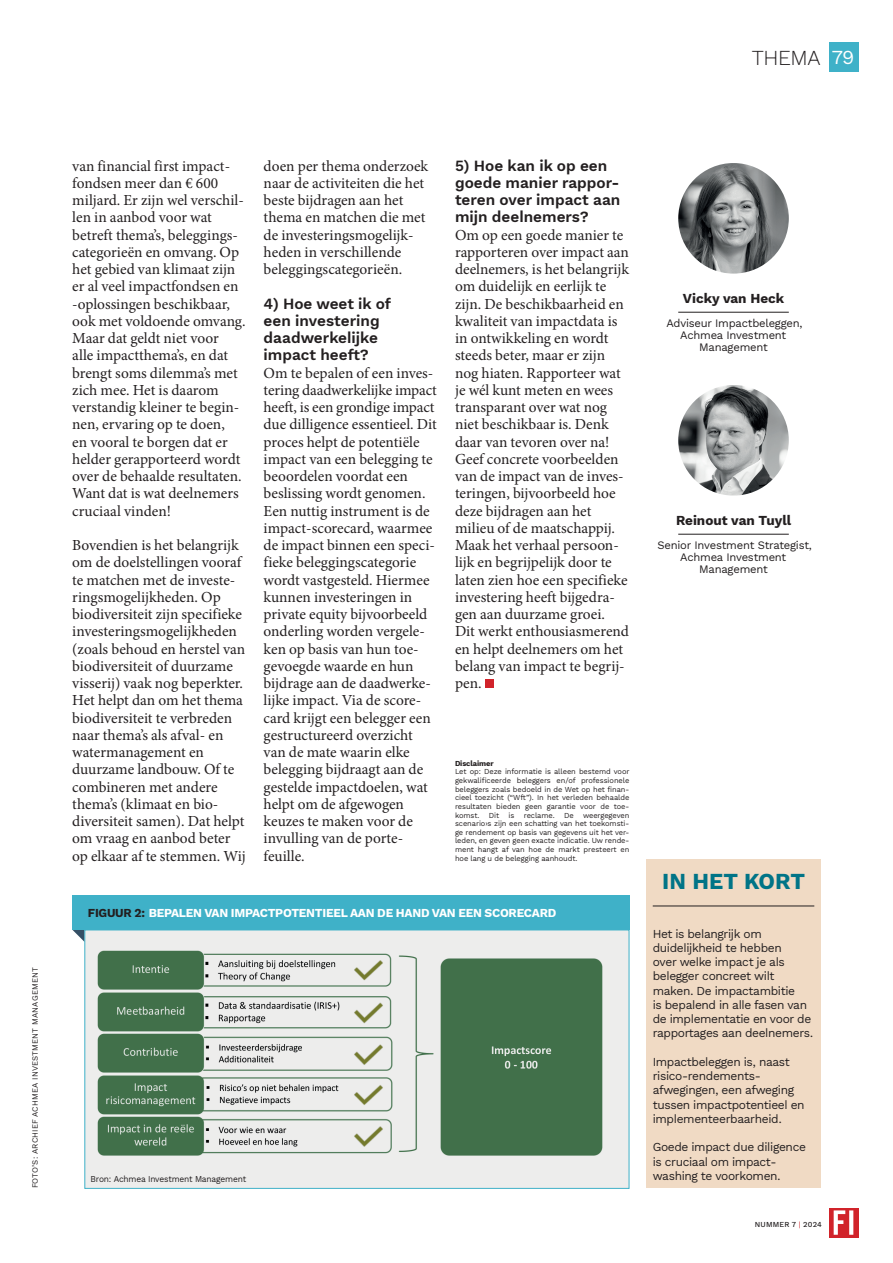
<style>
.page{position:relative;width:893px;height:1263px;background:#fff}
.page>*{position:absolute;margin:0;border:0;box-sizing:border-box;transform-origin:0 0}
.t1{font:700 22.5px "Work Sans";color:#007487}
.t2{font:300 21px "Work Sans";letter-spacing:-.015em;color:#231f20}
.t3{font:15.3px/17.2px "Minion Pro";color:#231f20}
.t4{font:600 15.3px/17.2px "Work Sans";color:#231f20}
.t5{font:700 13.5px "Work Sans";color:#231f20}
.t6{font:12px/14.2px "Work Sans";letter-spacing:-.03em;color:#231f20}
.t7{font:700 12px "Work Sans";letter-spacing:-.02em;color:#fff}
.t8{font:11.25px/12px "Work Sans";letter-spacing:-.02em;color:#231f20;text-align:center}
.t9{font:8.85px "Work Sans";letter-spacing:-.02em;color:#231f20;scale:.95 1}
.t10{font:7.95px "Work Sans";letter-spacing:.02em;color:#231f20}
.t11{font:7.5px/8.7px "Work Sans";letter-spacing:-.01em;color:#231f20;text-align:justify}
.t12{font:500 7.5px "Work Sans";letter-spacing:.02em;color:#231f20}
.t13{font:700 7.5px "Work Sans";letter-spacing:-.01em;color:#231f20}
.s1{font-weight:400;font-size:19.5px;color:#fff}
.s2{color:#231f20}
.s3{font-weight:400;color:#d1232a}
</style>
<div class="page">
<svg style="left:829px;top:1208px;width:30px;height:29px"></svg>
<svg style="left:834px;top:1210px;width:19px;height:25px"></svg>
<div style="left:485px;top:680px;width:8px;height:8px;background:#d1232a"></div>
<img style="left:678px;top:163px;width:111px;height:111px;border-radius:55px">
<img style="left:678px;top:385px;width:111px;height:111px;border-radius:55px">
<hr style="left:678px;top:312px;width:111px;height:1px;background:#231f20">
<hr style="left:678px;top:534px;width:111px;height:1px;background:#231f20">
<div style="left:646px;top:859px;width:175px;height:329px;background:#f0dac4"></div>
<hr style="left:653px;top:906px;width:161px;height:1px;background:#231f20">
<svg style="left:72px;top:930px;width:13px;height:12px"></svg>
<div style="left:72px;top:895px;width:557px;height:35px;background:#3fb1c8"></div>
<div style="left:85px;top:930px;width:544px;height:259px;background:#ededec;border:1px solid #3fb1c8"></div>
<img style="left:97px;top:950px;width:506px;height:206px">
<div style="left:829px;top:43px;width:30px;height:29px;background:#3fb1c8"></div>
<h2 class="t2" style="left:752px;top:42px;width:104px">THEMA <span class="s1">79</span></h2>
<p class="t10" style="left:29px;top:1188px;width:223px;rotate:-90deg">FOTO’S: ARCHIEF ACHMEA INVESTMENT MANAGEMENT</p>
<p class="t3" style="left:72px;top:157px;width:175px">van financial first impact&shy;fondsen meer dan € 600 miljard. Er zijn wel verschil&shy;len in aanbod voor wat betreft thema’s, beleggings&shy;categorieën en omvang. Op het gebied van klimaat zijn er al veel impactfondsen en -oplossingen beschikbaar, ook met voldoende omvang.<br>Maar dat geldt niet voor<br>alle impactthema’s, en dat brengt soms dilemma’s met zich mee. Het is daarom verstandig kleiner te begin&shy;nen, ervaring op te doen,<br>en vooral te borgen dat er helder gerapporteerd wordt over de behaalde resultaten.<br>Want dat is wat deelnemers cruciaal vinden!</p>
<p class="t3" style="left:72px;top:537px;width:175px">Bovendien is het belangrijk om de doelstellingen vooraf te matchen met de investe&shy;ringsmogelijkheden. Op biodiversiteit zijn specifieke investeringsmogelijkheden (zoals behoud en herstel van biodiversiteit of duurzame visserij) vaak nog beperkter.<br>Het helpt dan om het thema biodiversiteit te verbreden naar thema’s als afval- en watermanagement en duurzame landbouw. Of te combineren met andere thema’s (klimaat en bio&shy;diversiteit samen). Dat helpt om vraag en aanbod beter op elkaar af te stemmen. Wij</p>
<p class="t3" style="left:264px;top:157px;width:166px">doen per thema onderzoek naar de activiteiten die het beste bijdragen aan het thema en matchen die met de investeringsmogelijk&shy;heden in verschillende beleggingscategorieën.</p>
<p class="t4" style="left:264px;top:294px;width:129px">4) Hoe weet ik of een investering daadwerkelijke impact heeft?</p>
<p class="t3" style="left:264px;top:364px;width:175px">Om te bepalen of een inves&shy;tering daadwerkelijke impact heeft, is een grondige impact due dilligence essentieel. Dit proces helpt de potentiële impact van een belegging te beoordelen voordat een beslissing wordt genomen.<br>Een nuttig instrument is de impact-scorecard, waarmee de impact binnen een speci&shy;fieke beleggingscategorie wordt vastgesteld. Hiermee kunnen investeringen in private equity bijvoorbeeld onderling worden vergele&shy;ken op basis van hun toe&shy;gevoegde waarde en hun bijdrage aan de daadwerke&shy;lijke impact. Via de score&shy;card krijgt een belegger een gestructureerd overzicht van de mate waarin elke belegging bijdraagt aan de gestelde impactdoelen, wat helpt om de afgewogen keuzes te maken voor de invulling van de porte&shy;feuille.</p>
<p class="t4" style="left:455px;top:156px;width:167px">5) Hoe kan ik op een goede manier rappor&shy;teren over impact aan mijn deelnemers?</p>
<p class="t3" style="left:455px;top:226px;width:176px">Om op een goede manier te rapporteren over impact aan deelnemers, is het belangrijk om duidelijk en eerlijk te zijn. De beschikbaarheid en kwaliteit van impactdata is in ontwikkeling en wordt steeds beter, maar er zijn nog hiaten. Rapporteer wat je wél kunt meten en wees transparant over wat nog niet beschikbaar is. Denk daar van tevoren over na!<br>Geef concrete voorbeelden van de impact van de inves&shy;teringen, bijvoorbeeld hoe deze bijdragen aan het milieu of de maatschappij.<br>Maak het verhaal persoon&shy;lijk en begrijpelijk door te laten zien hoe een specifieke investering heeft bijgedra&shy;gen aan duurzame groei.<br>Dit werkt enthousiasmerend en helpt deelnemers om het belang van impact te begrij&shy;pen.</p>
<p class="t13" style="left:455px;top:757px;width:40px">Disclaimer</p>
<p class="t11" style="left:455px;top:767px;width:176px">Let op: Deze informatie is alleen bestemd voor gekwalificeerde beleggers en/of professionele beleggers zoals bedoeld in de Wet op het finan&shy;cieel toezicht (“Wft”). In het verleden behaalde resultaten bieden geen garantie voor de toe&shy;komst. Dit is reclame. De weergegeven scenario›s zijn een schatting van het toekomsti&shy;ge rendement op basis van gegevens uit het ver&shy;leden, en geven geen exacte indicatie. Uw rende&shy;ment hangt af van hoe de markt presteert en hoe lang u de belegging aanhoudt.</p>
<p class="t7" style="left:88px;top:903px;width:470px"><span class="s2">FIGUUR 2:</span> BEPALEN VAN IMPACTPOTENTIEEL AAN DE HAND VAN EEN SCORECARD</p>
<p class="t9" style="left:91px;top:1172px;width:165px">Bron: Achmea Investment Management</p>
<p class="t5" style="left:683px;top:288px;width:103px">Vicky van Heck</p>
<p class="t8" style="left:666px;top:316px;width:137px">Adviseur Impactbeleggen,<br>Achmea Investment<br>Management</p>
<p class="t5" style="left:676px;top:510px;width:117px">Reinout van Tuyll</p>
<p class="t8" style="left:658px;top:538px;width:156px">Senior Investment Strategist,<br>Achmea Investment<br>Management</p>
<h1 class="t1" style="left:662px;top:864px;width:144px">IN HET KORT</h1>
<p class="t6" style="left:653px;top:926px;width:162px">Het is belangrijk om duidelijkheid te hebben<br>over welke impact je als belegger concreet wilt maken. De impactambitie<br>is bepalend in alle fasen van de implementatie en voor de rapportages aan deelnemers.</p>
<p class="t6" style="left:653px;top:1054px;width:153px">Impactbeleggen is, naast risico-rendements&shy;afwegingen, een afweging tussen impactpotentieel en implementeerbaarheid.</p>
<p class="t6" style="left:653px;top:1140px;width:155px">Goede impact due diligence is cruciaal om impact&shy;washing te voorkomen.</p>
<p class="t12" style="left:755px;top:1219px;width:68px">NUMMER 7 <span class="s3">|</span> 2024</p>
</div>
